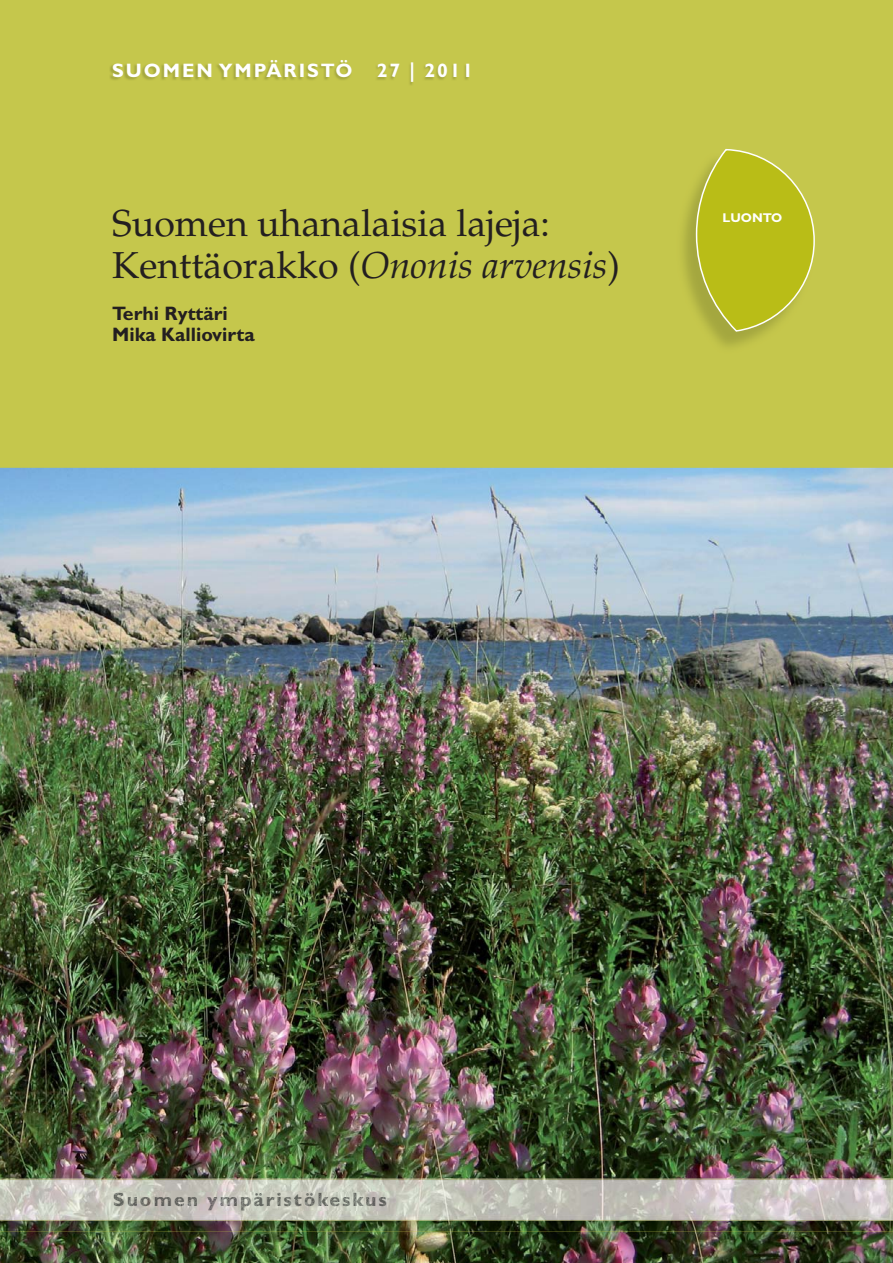
<style>
.page{position:relative;width:893px;height:1263px;background:#c5c74c}
.page>*{position:absolute;margin:0;border:0;box-sizing:border-box;transform-origin:0 0}
.t1{font:37.5px/42px "Palatino LT Std";color:#231f20}
.t2{font:700 19.5px/21px "Gill Sans Std";color:#231f20}
.t3{font:700 19.5px "Gill Sans Std";letter-spacing:.1em;color:#fff}
.t4{font:700 19.5px "Gill Sans Std";letter-spacing:.1em;color:#636660}
.t5{font:700 12.75px "Gill Sans Std";color:#fff}
.s1{font-style:italic}
.s2{color:#666b65}
.s3{color:#676b66}
.s4{color:#61635e}
.s5{color:#5f5e5b}
.s6{color:#5e5f5b}
.s7{color:#5f5f5b}
.s8{color:#655f62}
.s9{color:#605f5c}
.s10{color:#687067}
.s11{color:#60635d}
.s12{color:#60645e}
.s13{color:#61655f}
.s14{color:#64655f}
.s15{color:#62645f}
.s16{color:#5d5e5a}
.s17{color:#676e65}
.s18{color:#626660}
.s19{color:#605e5b}
.s20{color:#5e5e5b}
</style>
<div class="page">
<img style="left:683px;top:189px;width:82px;height:158px">
<svg style="left:696px;top:149px;width:119px;height:183px"></svg>
<img style="left:110px;top:62px;width:358px;height:23px">
<img style="left:0;top:468px;width:893px;height:795px">
<img style="left:0;top:1178px;width:893px;height:54px">
<img style="left:114px;top:1193px;width:272px;height:18px">
<p class="t3" style="left:112px;top:59px;width:363px">SUOMEN YMPÄRISTÖ 27 | 2011</p>
<p class="t1" style="left:112px;top:202px;width:509px">Suomen uhanalaisia lajeja:<br>Kenttäorakko (<span class="s1">Ononis arvensis</span>)</p>
<p class="t2" style="left:112px;top:302px;width:144px">Terhi Ryttäri<br>Mika Kalliovirta</p>
<p class="t5" style="left:723px;top:210px;width:61px">LUONTO</p>
<p class="t4" style="left:113px;top:1188px;width:275px"><span class="s2">S</span><span class="s3">u</span><span class="s4">o</span><span class="s5">m</span><span class="s6">e</span><span class="s7">n</span> <span class="s8">y</span><span class="s9">m</span>p<span class="s10">ä</span><span class="s11">r</span><span class="s12">i</span><span class="s13">s</span><span class="s14">t</span><span class="s15">ö</span><span class="s16">k</span>e<span class="s17">s</span><span class="s18">k</span><span class="s19">u</span><span class="s20">s</span></p>
</div>
